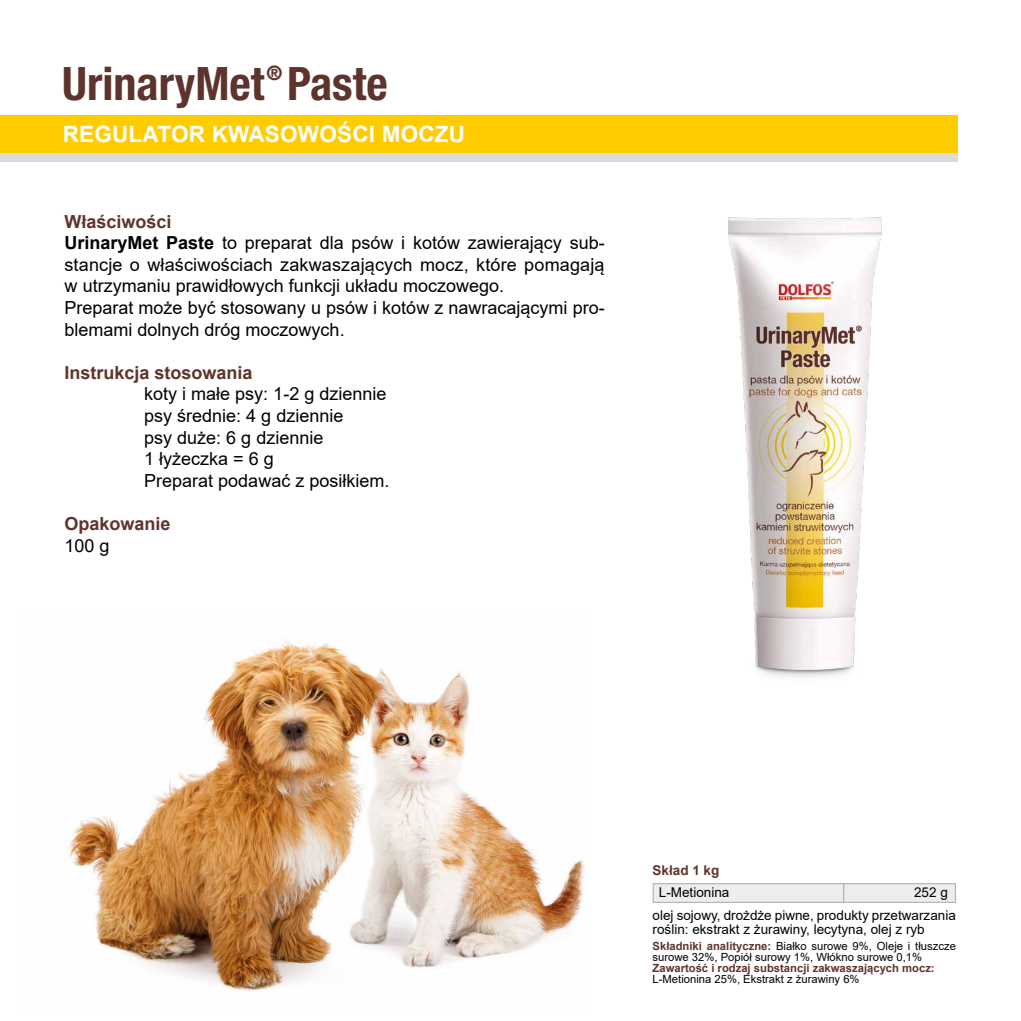
<style>
.page{position:relative;width:1021px;height:1021px;background:#fff}
.page>*{position:absolute;margin:0;border:0;box-sizing:border-box;transform-origin:0 0}
.t1{font:700 condensed 46.12px "Helvetica Neue LT Std";color:#5d332c}
.t2{font:700 22.5px "Arial";letter-spacing:.01em;color:#fff}
.t3{font:700 condensed 20.03px "Helvetica Neue LT Pro";color:#5d332c}
.t4{font:18px/21.6px "Arial";color:#000}
.t5{font:700 18px "Arial";color:#60342c}
.t6{font:13.5px/13.5px "Arial";color:#000}
.t7{font:700 13.5px "Arial";color:#60342c}
.t8{font:11.25px/11.2px "Arial";color:#000}
.t9{font:700 11.25px "Arial";color:#60342c}
.s1{font-weight:700;color:#60342c}
.s2{font-weight:700}
</style>
<div class="page">
<div style="left:0;top:118px;width:957px;height:44px;background:#dadada"></div>
<div style="left:0;top:115px;width:957px;height:38px;background:#fc0"></div>
<div style="left:652px;top:883px;width:192px;height:19px;background:#ededed;border:1px solid #b3b2b2"></div>
<div style="left:843px;top:883px;width:113px;height:19px;background:#ededed;border:1px solid #b3b2b2"></div>
<img style="left:68px;top:639px;width:517px;height:352px">
<img style="left:728px;top:217px;width:154px;height:460px">
<p class="t3" style="left:266px;top:61px;width:17px">®</p>
<h1 class="t1" style="left:62px;top:55px;width:327px">UrinaryMet Paste</h1>
<p class="t2" style="left:63px;top:118px;width:404px">REGULATOR KWASOWOŚCI MOCZU</p>
<p class="t4" style="left:64px;top:210px;width:542px"><span class="s1">Właściwości<br></span><span class="s2">UrinaryMet Paste</span> to preparat dla psów i kotów zawierający sub&shy;stancje o właściwościach zakwaszających mocz, które pomagają w utrzymaniu prawidłowych funkcji układu moczowego.<br>Preparat może być stosowany u psów i kotów z nawracającymi pro&shy;blemami dolnych dróg moczowych.</p>
<p class="t5" style="left:64px;top:360px;width:190px">Instrukcja stosowania</p>
<p class="t4" style="left:144px;top:383px;width:247px">koty i małe psy: 1-2 g dziennie psy średnie: 4 g dziennie<br>psy duże: 6 g dziennie<br>1 łyżeczka = 6 g<br>Preparat podawać z posiłkiem.</p>
<p class="t5" style="left:64px;top:511px;width:108px">Opakowanie</p>
<p class="t4" style="left:64px;top:534px;width:47px">100 g</p>
<p class="t7" style="left:652px;top:860px;width:68px">Skład 1 kg</p>
<p class="t6" style="left:659px;top:885px;width:72px">L-Metionina</p>
<p class="t6" style="left:914px;top:885px;width:35px">252 g</p>
<p class="t6" style="left:652px;top:908px;width:305px">olej sojowy, drożdże piwne, produkty przetwarzania roślin: ekstrakt z żurawiny, lecytyna, olej z ryb</p>
<p class="t8" style="left:652px;top:940px;width:305px"><span class="s1">Składniki analityczne:</span> Białko surowe 9%, Oleje i tłuszcze surowe 32%, Popiół surowy 1%, Włókno surowe 0,1%</p>
<p class="t9" style="left:652px;top:960px;width:283px">Zawartość i rodzaj substancji zakwaszających mocz:</p>
<p class="t8" style="left:652px;top:973px;width:208px">L-Metionina 25%, Ekstrakt z żurawiny 6%</p>
</div>
